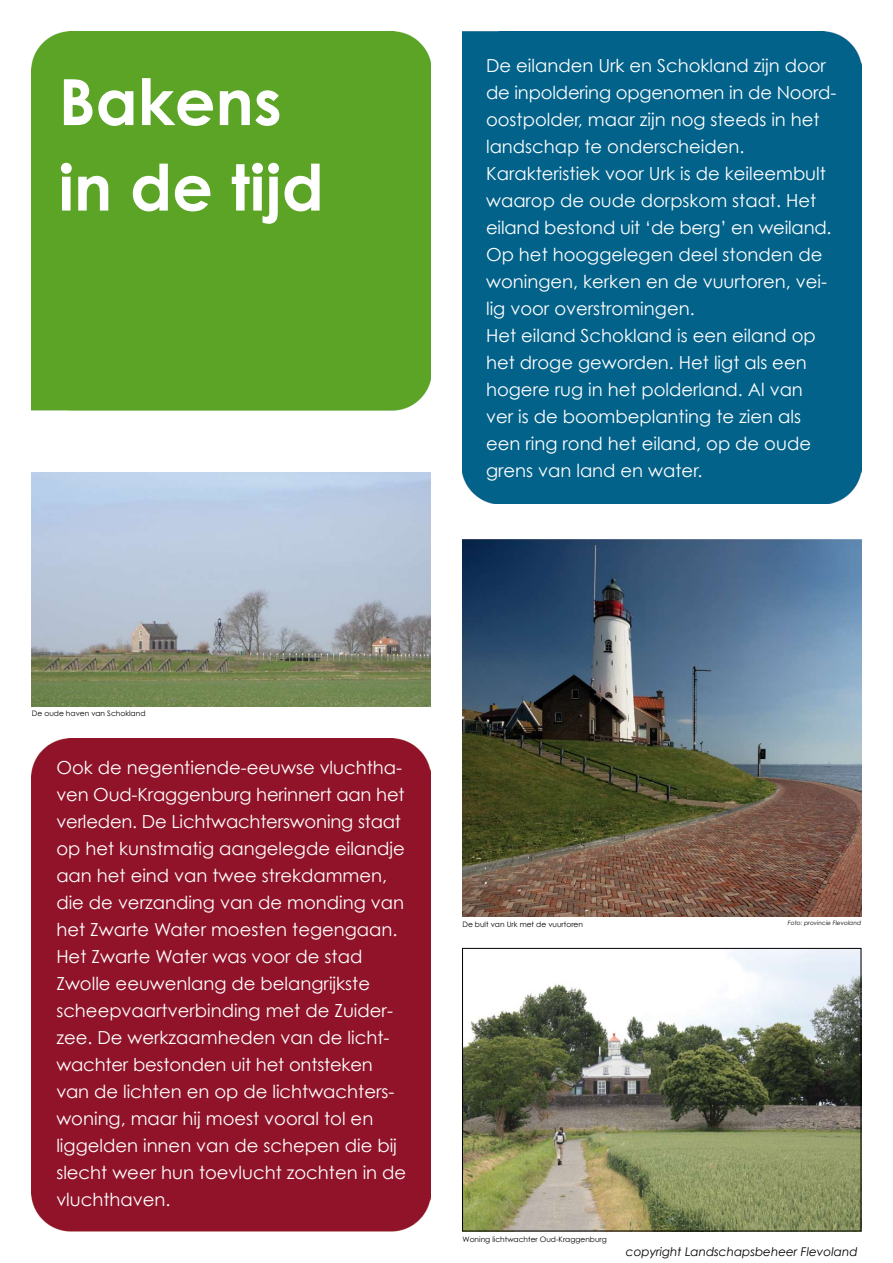
<style>
.page{position:relative;width:893px;height:1263px;background:#fff}
.page>*{position:absolute;margin:0;border:0;box-sizing:border-box;transform-origin:0 0}
.t1{font:700 63.75px/85.5px "Century Gothic";color:#fff}
.t2{font:18px/27px "Century Gothic";color:#fff}
.t3{font:17.85px "Century Gothic";letter-spacing:-.01em;color:#fff}
.t4{font:italic 12px "Century Gothic";color:#000}
.t5{font:7.5px "Century Gothic";color:#000}
.t6{font:italic 6px "Century Gothic";color:#000}
.s1{font-size:17.85px}
</style>
<div class="page">
<div style="left:32px;top:739px;width:399px;height:179px;background:#901329"></div>
<div style="left:32px;top:918px;width:399px;height:313px;background:#901329"></div>
<div style="left:462px;top:323px;width:399px;height:180px;background:#02628a"></div>
<div style="left:462px;top:32px;width:399px;height:291px;background:#02628a"></div>
<div style="left:32px;top:32px;width:399px;height:248px;background:#5ba426"></div>
<div style="left:32px;top:280px;width:399px;height:130px;background:#5ba426"></div>
<img style="left:462px;top:539px;width:399px;height:377px">
<img style="left:32px;top:472px;width:398px;height:234px">
<img style="left:464px;top:950px;width:395px;height:279px">
<div style="left:462px;top:948px;width:399px;height:283px;border:1px solid #000"></div>
<h1 class="t1" style="left:59px;top:58px;width:267px">Bakens in de tijd</h1>
<p class="t2" style="left:486px;top:52px;width:352px">De eilanden Urk en Schokland zijn door de inpoldering opgenomen in de Noord&shy;oostpolder, maar zijn nog steeds in het landschap te onderscheiden.<br>Karakteristiek voor Urk is de keileembult waarop de oude dorpskom staat. Het eiland bestond uit ‘de berg’ en weiland.<br>Op het hooggelegen deel stonden de woningen, kerken en de vuurtoren, vei&shy;lig voor overstromingen.<br>Het eiland Schokland is een eiland op het droge geworden. Het ligt als een hogere rug in het polderland. Al van<br>ver is de boombeplanting te zien als een ring rond het eiland, op de oude grens van land en water.</p>
<p class="t5" style="left:32px;top:709px;width:115px">De oude haven van Schokland</p>
<p class="t2" style="left:56px;top:754px;width:350px">Ook de negentiende-eeuwse vluchtha&shy;ven Oud-Kraggenburg herinnert aan het verleden. De Lichtwachterswoning staat op het kunstmatig aangelegde eilandje aan het eind van twee strekdammen, die de verzanding van de monding van het Zwarte Water moesten tegengaan.<br>Het Zwarte Water was voor de stad Zwolle eeuwenlang de belangrijkste scheepvaartverbinding met de Zuider&shy;zee. De werkzaamheden van de licht-</p>
<p class="t3" style="left:56px;top:1054px;width:318px">wachter bestonden uit het ontsteken</p>
<p class="t2" style="left:56px;top:1078px;width:351px"><span class="s1">van</span> de lichten en op de lichtwachters&shy;woning, maar hij moest vooral tol en liggelden innen van de schepen die bij slecht weer hun toevlucht zochten in de vluchthaven.</p>
<p class="t5" style="left:462px;top:919px;width:122px">De bult van Urk met de vuurtoren</p>
<p class="t6" style="left:788px;top:920px;width:75px">Foto: provincie Flevoland</p>
<p class="t5" style="left:462px;top:1234px;width:146px">Woning lichtwachter Oud-Kraggenburg</p>
<p class="t4" style="left:626px;top:1243px;width:233px">copyright Landschapsbeheer Flevoland</p>
</div>
